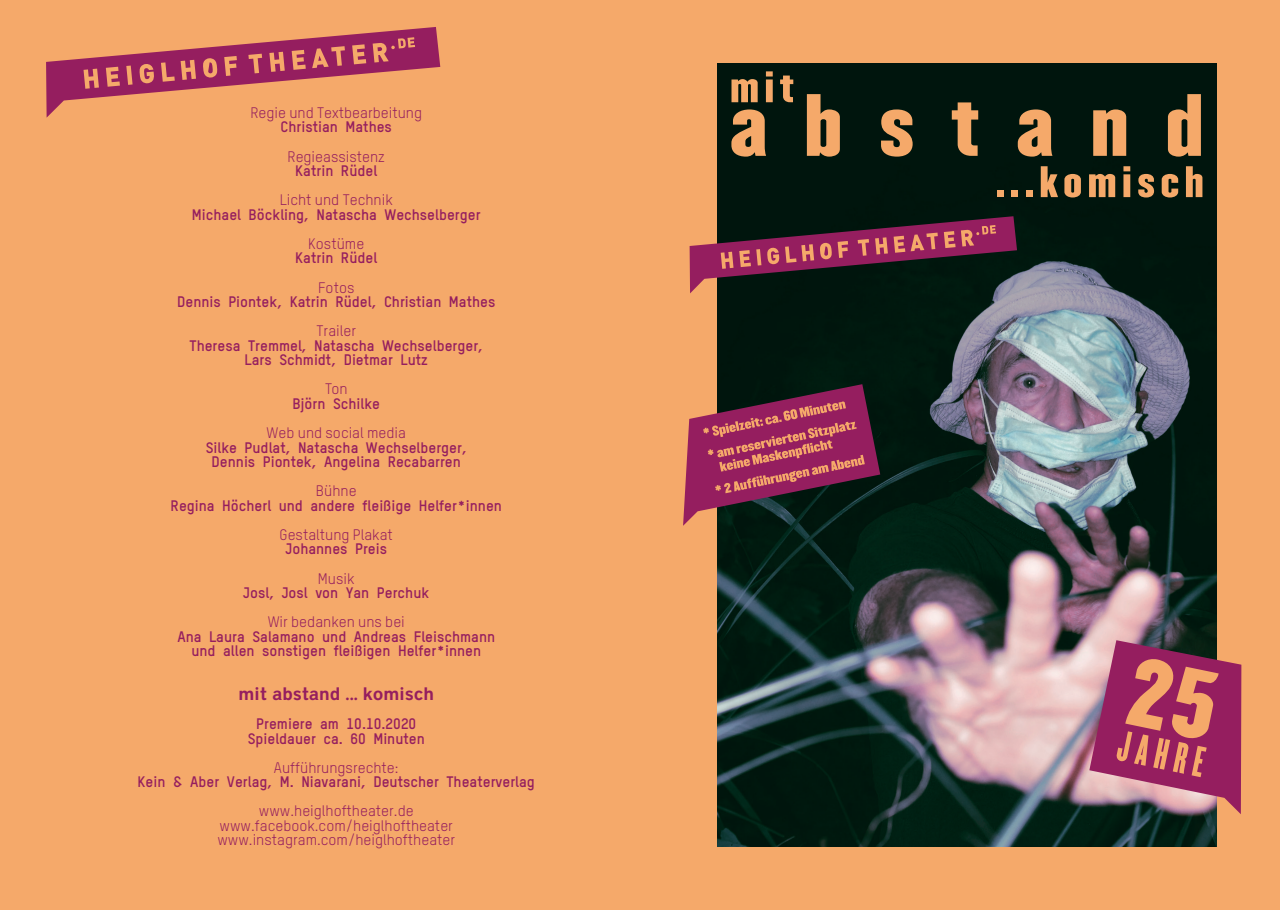
<style>
.page{position:relative;width:1280px;height:910px;background:#f5a96a}
.page>*{position:absolute;margin:0;border:0;box-sizing:border-box;transform-origin:0 0}
.t1{font:18px "District Demi";color:#951e5f}
.t2{font:700 15px/14.5px "TSTARPRO";color:#951e5f;text-align:center}
.t3{font:15px/14.5px "TSTARPRO";color:#951e5f;text-align:center}
</style>
<div class="page">
<svg style="left:46px;top:27px;width:394px;height:91px"></svg>
<img style="left:718px;top:64px;width:498px;height:782px">
<svg style="left:731px;top:79px;width:27px;height:23px"></svg>
<svg style="left:766px;top:71px;width:7px;height:31px"></svg>
<svg style="left:780px;top:76px;width:13px;height:26px"></svg>
<svg style="left:731px;top:109px;width:35px;height:48px"></svg>
<svg style="left:807px;top:94px;width:33px;height:63px"></svg>
<svg style="left:881px;top:109px;width:32px;height:48px"></svg>
<svg style="left:952px;top:102px;width:26px;height:54px"></svg>
<svg style="left:1018px;top:109px;width:34px;height:48px"></svg>
<svg style="left:1093px;top:109px;width:33px;height:47px"></svg>
<svg style="left:1168px;top:94px;width:33px;height:63px"></svg>
<svg style="left:997px;top:191px;width:6px;height:6px"></svg>
<svg style="left:1012px;top:191px;width:6px;height:6px"></svg>
<svg style="left:1026px;top:191px;width:6px;height:6px"></svg>
<svg style="left:1041px;top:166px;width:17px;height:31px"></svg>
<svg style="left:1064px;top:174px;width:17px;height:23px"></svg>
<svg style="left:1089px;top:174px;width:26px;height:23px"></svg>
<svg style="left:1123px;top:166px;width:7px;height:31px"></svg>
<svg style="left:1138px;top:174px;width:16px;height:23px"></svg>
<svg style="left:1162px;top:174px;width:16px;height:23px"></svg>
<svg style="left:1186px;top:166px;width:16px;height:31px"></svg>
<svg style="left:1089px;top:640px;width:152px;height:174px"></svg>
<svg style="left:690px;top:216px;width:327px;height:77px;background:#552a38"></svg>
<svg style="left:683px;top:384px;width:197px;height:142px;background:#783549"></svg>
<p class="t3" style="left:250px;top:105px;width:173px">Regie und Textbearbeitung</p>
<p class="t2" style="left:281px;top:119px;width:113px">Christian Mathes</p>
<p class="t3" style="left:287px;top:149px;width:99px">Regieassistenz</p>
<p class="t2" style="left:295px;top:163px;width:83px">Katrin Rüdel</p>
<p class="t3" style="left:280px;top:192px;width:115px">Licht und Technik</p>
<p class="t2" style="left:192px;top:207px;width:290px">Michael Böckling, Natascha Wechselberger</p>
<p class="t3" style="left:308px;top:236px;width:57px">Kostüme</p>
<p class="t2" style="left:295px;top:250px;width:83px">Katrin Rüdel</p>
<p class="t3" style="left:318px;top:280px;width:38px">Fotos</p>
<p class="t2" style="left:177px;top:294px;width:320px">Dennis Piontek, Katrin Rüdel, Christian Mathes</p>
<p class="t3" style="left:316px;top:323px;width:41px">Trailer</p>
<p class="t2" style="left:189px;top:338px;width:295px">Theresa Tremmel, Natascha Wechselberger,<br>Lars Schmidt, Dietmar Lutz</p>
<p class="t3" style="left:325px;top:382px;width:24px">Ton</p>
<p class="t2" style="left:292px;top:396px;width:89px">Björn Schilke</p>
<p class="t3" style="left:267px;top:425px;width:141px">Web und social media</p>
<p class="t2" style="left:206px;top:440px;width:263px">Silke Pudlat, Natascha Wechselberger,<br>Dennis Piontek, Angelina Recabarren</p>
<p class="t3" style="left:316px;top:483px;width:42px">Bühne</p>
<p class="t2" style="left:171px;top:498px;width:333px">Regina Höcherl und andere fleißige Helfer*innen</p>
<p class="t3" style="left:280px;top:527px;width:115px">Gestaltung Plakat</p>
<p class="t2" style="left:285px;top:541px;width:103px">Johannes Preis</p>
<p class="t3" style="left:318px;top:571px;width:38px">Musik</p>
<p class="t2" style="left:243px;top:585px;width:187px">Josl, Josl von Yan Perchuk</p>
<p class="t3" style="left:268px;top:614px;width:139px">Wir bedanken uns bei</p>
<p class="t2" style="left:177px;top:629px;width:319px">Ana Laura Salamano und Andreas Fleischmann und allen sonstigen fleißigen Helfer*innen</p>
<p class="t1" style="left:238px;top:683px;width:197px">mit abstand ... komisch</p>
<p class="t2" style="left:248px;top:716px;width:179px">Premiere am 10.10.2020<br>Spieldauer ca. 60 Minuten</p>
<p class="t3" style="left:274px;top:760px;width:126px">Aufführungsrechte:</p>
<p class="t2" style="left:138px;top:774px;width:399px">Kein &amp; Aber Verlag, M. Niavarani, Deutscher Theaterverlag</p>
<p class="t3" style="left:217px;top:804px;width:239px">www.heiglhoftheater.de www.facebook.com/heiglhoftheater www.instagram.com/heiglhoftheater</p>
</div>
